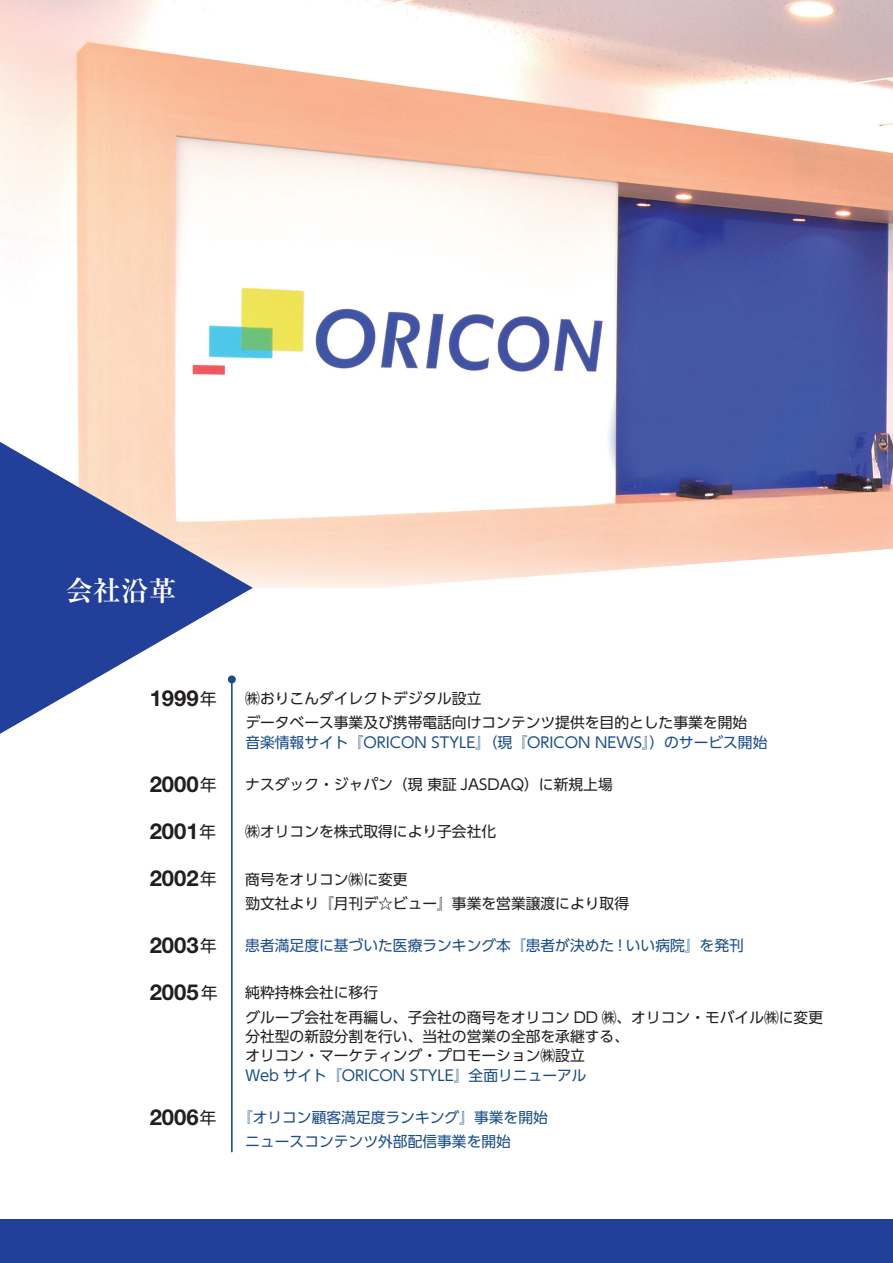
<style>
.page{position:relative;width:893px;height:1263px;background:#fff}
.page>*{position:absolute;margin:0;border:0;box-sizing:border-box;transform-origin:0 0}
.t1{font:700 27.6px "Ryumin Pro";color:#fff}
.t2{font:700 22.05px "Helvetica Neue LT Std";color:#231f20}
.t3{font:14.7px/24.2px "UD Shin Go Pro";color:#231f20}
.t4{font:14.7px/24.2px "UD Shin Go Pro";color:#1b4e88}
.s1{font-family:"UD Shin Go Pro";font-weight:400;font-size:16.5px}
</style>
<div class="page">
<img style="left:0;top:0;width:893px;height:588px">
<div style="left:0;top:1219px;width:893px;height:44px;background:#223f99"></div>
<hr style="left:231px;top:679px;width:2px;height:472px;background:#1b4e88">
<svg style="left:0;top:433px;width:253px;height:309px"></svg>
<h1 class="t1" style="left:65px;top:569px;width:112px">会社沿革</h1>
<h2 class="t2" style="left:150px;top:684px;width:69px">1999<span class="s1">年</span></h2>
<p class="t3" style="left:245px;top:686px;width:503px">㈱おりこんダイレクトデジタル設立<br>データベース事業及び携帯電話向けコンテンツ提供を目的とした事業を開始</p>
<p class="t4" style="left:245px;top:729px;width:524px">音楽情報サイト『ORICON STYLE』（現『ORICON NEWS』）のサービス開始</p>
<h2 class="t2" style="left:150px;top:770px;width:69px">2000<span class="s1">年</span></h2>
<p class="t3" style="left:245px;top:772px;width:369px">ナスダック・ジャパン（現 東証 JASDAQ）に新規上場</p>
<h2 class="t2" style="left:150px;top:817px;width:68px">2001<span class="s1">年</span></h2>
<p class="t3" style="left:245px;top:819px;width:252px">㈱オリコンを株式取得により子会社化</p>
<h2 class="t2" style="left:150px;top:865px;width:69px">2002<span class="s1">年</span></h2>
<p class="t3" style="left:245px;top:866px;width:385px">商号をオリコン㈱に変更<br>勁文社より『月刊デ☆ビュー』事業を営業譲渡により取得</p>
<h2 class="t2" style="left:150px;top:931px;width:69px">2003<span class="s1">年</span></h2>
<p class="t4" style="left:245px;top:933px;width:500px">患者満足度に基づいた医療ランキング本『患者が決めた ! いい病院』を発刊</p>
<h2 class="t2" style="left:150px;top:978px;width:69px">2005<span class="s1">年</span></h2>
<p class="t3" style="left:245px;top:980px;width:579px">純粋持株会社に移行<br>グループ会社を再編し、子会社の商号をオリコン DD ㈱、オリコン・モバイル㈱に変更</p>
<p class="t3" style="left:245px;top:1026px;width:385px;line-height:19.4px">分社型の新設分割を行い、当社の営業の全部を承継する、オリコン・マーケティング・プロモーション㈱設立</p>
<p class="t4" style="left:245px;top:1063px;width:343px">Ｗeb サイト『ORICON STYLE』全面リニューアル</p>
<h2 class="t2" style="left:150px;top:1103px;width:68px">2006<span class="s1">年</span></h2>
<p class="t4" style="left:245px;top:1105px;width:304px;text-indent:-7px">『オリコン顧客満足度ランキング』事業を開始ニュースコンテンツ外部配信事業を開始</p>
</div>
